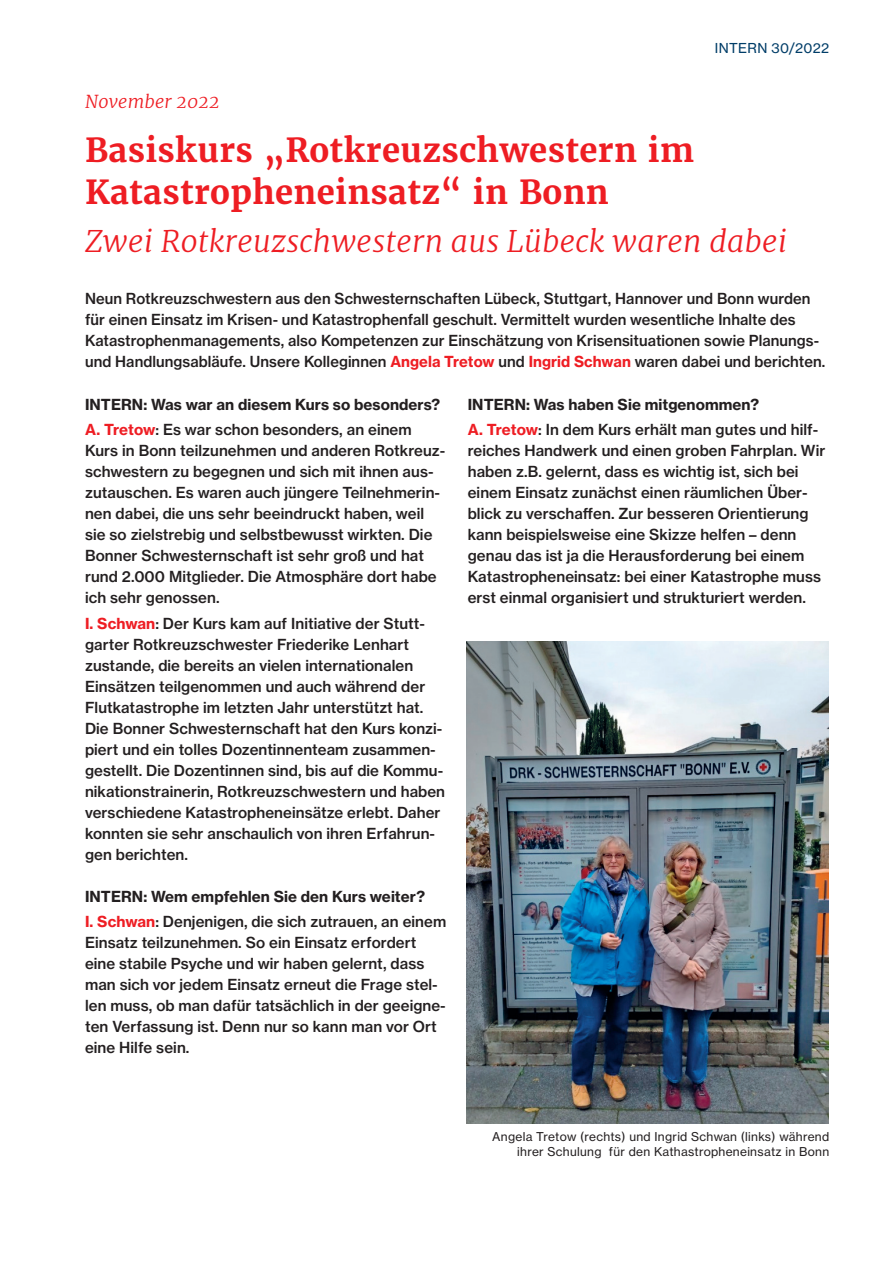
<style>
.page{position:relative;width:893px;height:1263px;background:#fff}
.page>*{position:absolute;margin:0;border:0;box-sizing:border-box;transform-origin:0 0}
.t1{font:700 33px/42px "Merriweather";letter-spacing:.01em;color:#ee1d23}
.t2{font:italic 300 30px "Merriweather";letter-spacing:.01em;color:#ee1d23}
.t3{font:italic 300 18px "Merriweather";letter-spacing:.01em;color:#ee1d23}
.t4{font:15px/21px "N Haas Grotesk TX Pro 65 Md";letter-spacing:.005em;color:#231f20}
.t5{font:15px "N Haas Grotesk TX Pro 75 Bd";letter-spacing:.005em;color:#231f20}
.t6{font:13.5px "N Haas Grotesk TX Pro 55 Rg";letter-spacing:.025em;color:#003d68}
.t7{font:12px/15px "N Haas Grotesk TX Pro 55 Rg";letter-spacing:.025em;color:#231f20;text-align:right}
.s1{font-family:"N Haas Grotesk TX Pro 75 Bd";color:#ee1d23}
</style>
<div class="page">
<img style="left:467px;top:641px;width:361px;height:483px">
<p class="t6" style="left:715px;top:39px;width:116px">INTERN 30/2022</p>
<p class="t3" style="left:85px;top:89px;width:136px">November 2022</p>
<h1 class="t1" style="left:85px;top:129px;width:610px">Basiskurs „Rotkreuzschwestern im<br>Katastropheneinsatz“ in Bonn</h1>
<h2 class="t2" style="left:85px;top:220px;width:704px">Zwei Rotkreuzschwestern aus Lübeck waren dabei</h2>
<p class="t4" style="left:85px;top:288px;width:742px">Neun Rotkreuzschwestern aus den Schwesternschaften Lübeck, Stuttgart, Hannover und Bonn wurden für einen Einsatz im Krisen- und Katastrophenfall geschult. Vermittelt wurden wesentliche Inhalte des Katastrophenmanagements, also Kompetenzen zur Einschätzung von Krisensituationen sowie Planungs&shy;und Handlungsabläufe. Unsere Kolleginnen <span class="s1">Angela Tretow</span> und <span class="s1">Ingrid Schwan</span> waren dabei und berichten.</p>
<p class="t5" style="left:85px;top:395px;width:357px">INTERN: Was war an diesem Kurs so besonders?</p>
<p class="t4" style="left:85px;top:419px;width:362px"><span class="s1">A. Tretow</span>: Es war schon besonders, an einem Kurs in Bonn teilzunehmen und anderen Rotkreuz&shy;schwestern zu begegnen und sich mit ihnen aus&shy;zutauschen. Es waren auch jüngere Teilnehmerin&shy;nen dabei, die uns sehr beeindruckt haben, weil sie so zielstrebig und selbstbewusst wirkten. Die Bonner Schwesternschaft ist sehr groß und hat rund 2.000 Mitglieder. Die Atmosphäre dort habe ich sehr genossen.</p>
<p class="t4" style="left:85px;top:612px;width:362px"><span class="s1">I. Schwan</span>: Der Kurs kam auf Initiative der Stutt&shy;garter Rotkreuzschwester Friederike Lenhart zustande, die bereits an vielen internationalen Einsätzen teilgenommen und auch während der Flutkatastrophe im letzten Jahr unterstützt hat.<br>Die Bonner Schwesternschaft hat den Kurs konzi&shy;piert und ein tolles Dozentinnenteam zusammen&shy;gestellt. Die Dozentinnen sind, bis auf die Kommu&shy;nikationstrainerin, Rotkreuzschwestern und haben verschiedene Katastropheneinsätze erlebt. Daher konnten sie sehr anschaulich von ihren Erfahrun&shy;gen berichten.</p>
<p class="t5" style="left:85px;top:887px;width:342px">INTERN: Wem empfehlen Sie den Kurs weiter?</p>
<p class="t4" style="left:85px;top:911px;width:363px"><span class="s1">I. Schwan</span>: Denjenigen, die sich zutrauen, an einem Einsatz teilzunehmen. So ein Einsatz erfordert eine stabile Psyche und wir haben gelernt, dass man sich vor jedem Einsatz erneut die Frage stel&shy;len muss, ob man dafür tatsächlich in der geeigne&shy;ten Verfassung ist. Denn nur so kann man vor Ort eine Hilfe sein.</p>
<p class="t5" style="left:468px;top:395px;width:293px">INTERN: Was haben Sie mitgenommen?</p>
<p class="t4" style="left:468px;top:419px;width:359px"><span class="s1">A. Tretow</span>: In dem Kurs erhält man gutes und hilf&shy;reiches Handwerk und einen groben Fahrplan. Wir haben z.B. gelernt, dass es wichtig ist, sich bei einem Einsatz zunächst einen räumlichen Über&shy;blick zu verschaffen. Zur besseren Orientierung kann beispielsweise eine Skizze helfen – denn genau das ist ja die Herausforderung bei einem Katastropheneinsatz: bei einer Katastrophe muss erst einmal organisiert und strukturiert werden.</p>
<p class="t7" style="left:492px;top:1129px;width:338px">Angela Tretow (rechts) und Ingrid Schwan (links) während ihrer Schulung für den Kathastropheneinsatz in Bonn</p>
</div>
